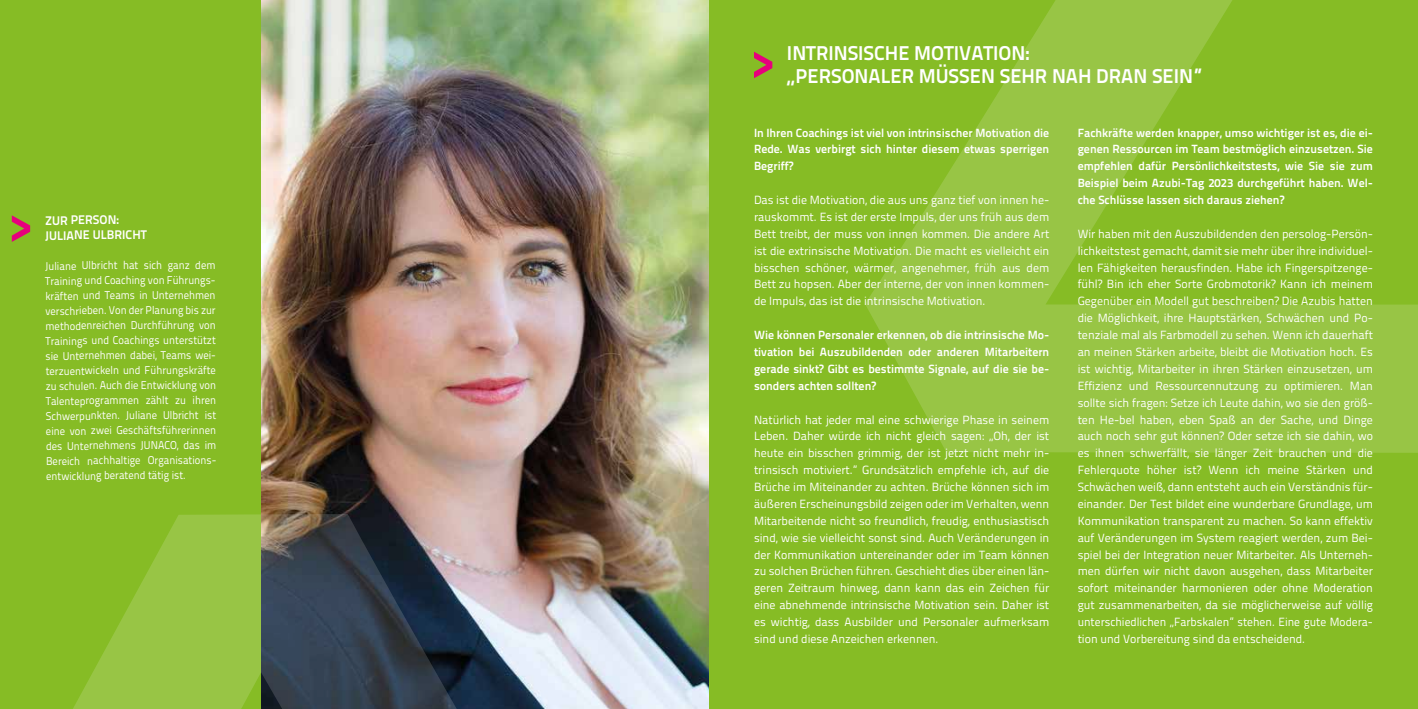
<style>
.page{position:relative;width:1418px;height:709px;background:#fff}
.page>*{position:absolute;margin:0;border:0;box-sizing:border-box;transform-origin:0 0}
.t1{font:20px/22.5px "Titillium Text 22 L 800 wt";color:#fff}
.t2{font:12.5px/15px "Titillium Text 22 L 800 wt";letter-spacing:-.005em;color:#fff}
.t3{font:11.88px/16.9px "Titillium Text 22 L 400 wt";color:#fff;text-align:justify}
.t4{font:11.88px/16.9px "Titillium Text 22 L 800 wt";color:#fff;text-align:justify}
.t5{font:11.25px/15px "Titillium Text 22 L 400 wt";letter-spacing:-.005em;color:#fff;text-align:justify;scale:.94 1}
</style>
<div class="page">
<div style="left:0;top:0;width:1417px;height:709px;background:#86bc25"></div>
<svg style="left:754px;top:52px;width:18px;height:26px"></svg>
<svg style="left:12px;top:215px;width:18px;height:27px"></svg>
<svg style="left:865px;top:0;width:552px;height:453px;fill:#98c545"></svg>
<img style="left:261px;top:0;width:448px;height:709px">
<svg style="left:73px;top:514px;width:547px;height:195px;background:#778860"></svg>
<p class="t2" style="left:45px;top:212px;width:103px">ZUR PERSON:<br>JULIANE ULBRICHT</p>
<p class="t5" style="left:45px;top:257px;width:184px">Juliane Ulbricht hat sich ganz dem Training und Coaching von Führungs&shy;kräften und Teams in Unternehmen verschrieben. Von der Planung bis zur methodenreichen Durchführung von Trainings und Coachings unterstützt sie Unternehmen dabei, Teams wei&shy;terzuentwickeln und Führungskräfte zu schulen. Auch die Entwicklung von Talenteprogrammen zählt zu ihren Schwerpunkten. Juliane Ulbricht ist eine von zwei Geschäftsführerinnen des Unternehmens JUNACO, das im Bereich nachhaltige Organisations&shy;entwicklung beratend tätig ist.</p>
<h1 class="t1" style="left:787px;top:41px;width:417px">INTRINSISCHE MOTIVATION:<br>„PERSONALER MÜSSEN SEHR NAH DRAN SEIN”</h1>
<p class="t4" style="left:754px;top:123px;width:297px">In Ihren Coachings ist viel von intrinsischer Motivation die Rede. Was verbirgt sich hinter diesem etwas sperrigen Begriff?</p>
<p class="t3" style="left:754px;top:191px;width:297px">Das ist die Motivation, die aus uns ganz tief von innen he&shy;rauskommt. Es ist der erste Impuls, der uns früh aus dem Bett treibt, der muss von innen kommen. Die andere Art ist die extrinsische Motivation. Die macht es vielleicht ein bisschen schöner, wärmer, angenehmer, früh aus dem Bett zu hopsen. Aber der interne, der von innen kommen&shy;de Impuls, das ist die intrinsische Motivation.</p>
<p class="t4" style="left:754px;top:326px;width:297px">Wie können Personaler erkennen, ob die intrinsische Mo&shy;tivation bei Auszubildenden oder anderen Mitarbeitern gerade sinkt? Gibt es bestimmte Signale, auf die sie be&shy;sonders achten sollten?</p>
<p class="t3" style="left:754px;top:410px;width:297px">Natürlich hat jeder mal eine schwierige Phase in seinem Leben. Daher würde ich nicht gleich sagen: „Oh, der ist heute ein bisschen grimmig, der ist jetzt nicht mehr in&shy;trinsisch motiviert.” Grundsätzlich empfehle ich, auf die Brüche im Miteinander zu achten. Brüche können sich im äußeren Erscheinungsbild zeigen oder im Verhalten, wenn Mitarbeitende nicht so freundlich, freudig, enthusiastisch sind, wie sie vielleicht sonst sind. Auch Veränderungen in der Kommunikation untereinander oder im Team können zu solchen Brüchen führen. Geschieht dies über einen län&shy;geren Zeitraum hinweg, dann kann das ein Zeichen für eine abnehmende intrinsische Motivation sein. Daher ist es wichtig, dass Ausbilder und Personaler aufmerksam sind und diese Anzeichen erkennen.</p>
<p class="t4" style="left:1077px;top:123px;width:297px">Fachkräfte werden knapper, umso wichtiger ist es, die ei&shy;genen Ressourcen im Team bestmöglich einzusetzen. Sie empfehlen dafür Persönlichkeitstests, wie Sie sie zum Beispiel beim Azubi-Tag 2023 durchgeführt haben. Wel&shy;che Schlüsse lassen sich daraus ziehen?</p>
<p class="t3" style="left:1077px;top:224px;width:297px">Wir haben mit den Auszubildenden den persolog-Persön&shy;lichkeitstest gemacht, damit sie mehr über ihre individuel&shy;len Fähigkeiten herausfinden. Habe ich Fingerspitzenge&shy;fühl? Bin ich eher Sorte Grobmotorik? Kann ich meinem Gegenüber ein Modell gut beschreiben? Die Azubis hatten die Möglichkeit, ihre Hauptstärken, Schwächen und Po&shy;tenziale mal als Farbmodell zu sehen. Wenn ich dauerhaft an meinen Stärken arbeite, bleibt die Motivation hoch. Es ist wichtig, Mitarbeiter in ihren Stärken einzusetzen, um Effizienz und Ressourcennutzung zu optimieren. Man sollte sich fragen: Setze ich Leute dahin, wo sie den größ&shy;ten He-bel haben, eben Spaß an der Sache, und Dinge auch noch sehr gut können? Oder setze ich sie dahin, wo es ihnen schwerfällt, sie länger Zeit brauchen und die Fehlerquote höher ist? Wenn ich meine Stärken und Schwächen weiß, dann entsteht auch ein Verständnis für&shy;einander. Der Test bildet eine wunderbare Grundlage, um Kommunikation transparent zu machen. So kann effektiv auf Veränderungen im System reagiert werden, zum Bei&shy;spiel bei der Integration neuer Mitarbeiter. Als Unterneh&shy;men dürfen wir nicht davon ausgehen, dass Mitarbeiter sofort miteinander harmonieren oder ohne Moderation gut zusammenarbeiten, da sie möglicherweise auf völlig unterschiedlichen „Farbskalen” stehen. Eine gute Modera&shy;tion und Vorbereitung sind da entscheidend.</p>
</div>
